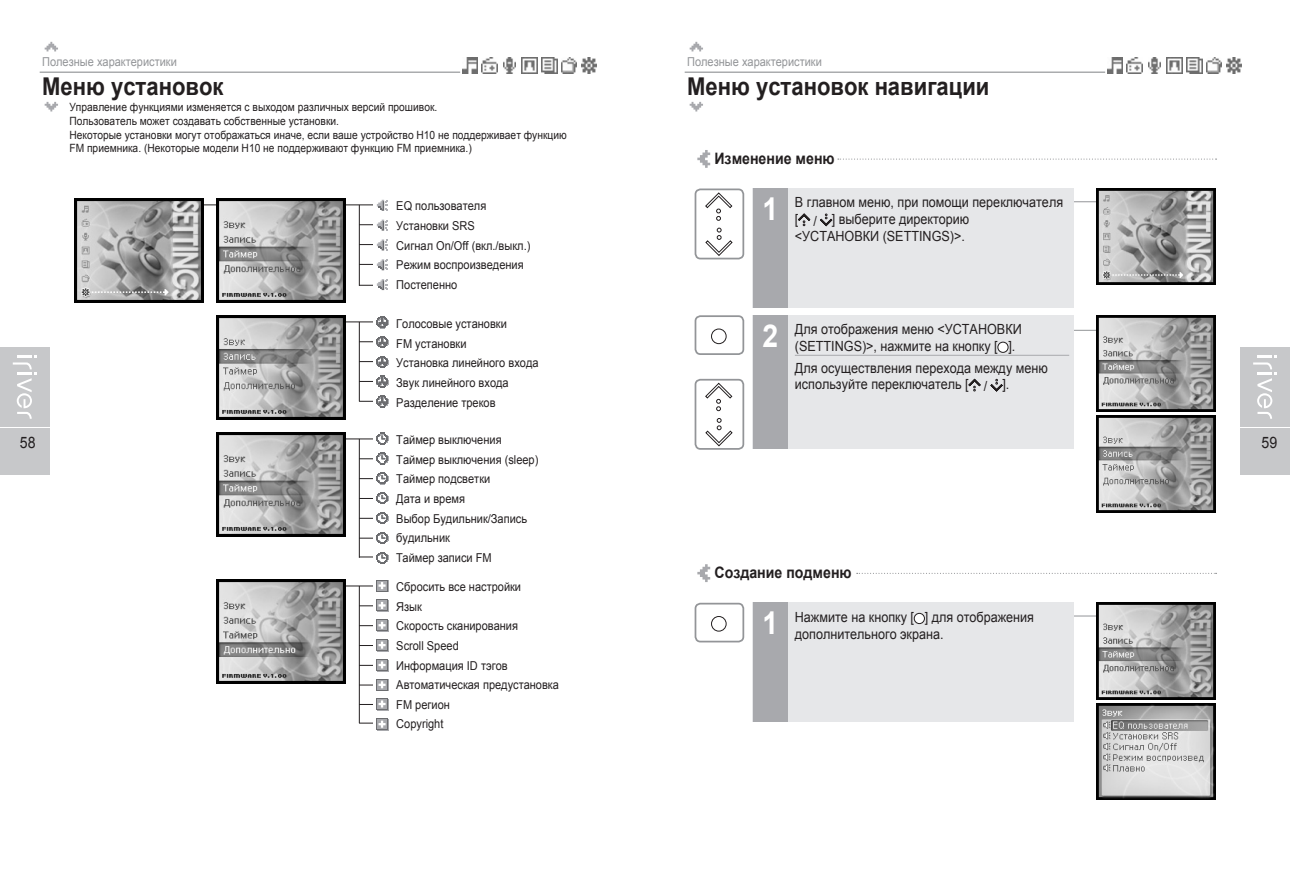
<style>
.page{position:relative;width:1290px;height:893px;background:#fff}
.page>*{position:absolute;margin:0;border:0;box-sizing:border-box;transform-origin:0 0}
.t1{font:700 31.5px "Arial";color:#fff;scale:.9 1}
.t2{font:700 24.5px "Arial";color:#231f20;scale:.9 1}
.t3{font:700 15.75px "Arial";color:#231f20;scale:.9 1}
.t4{font:15.75px "Arial";color:#231f20;scale:.9 1}
.t5{font:14px/16.8px "Arial";color:#231f20;scale:.9 1}
.t6{font:12.25px/19.6px "Arial";color:#231f20;scale:.9 1}
.t7{font:12.25px "Arial";color:#939598;scale:.9 1}
.t8{font:11.38px/13.7px "Arial";color:#231f20;scale:.9 1}
</style>
<div class="page">
<svg style="left:45px;top:42px;width:13px;height:9px"></svg>
<svg style="left:45px;top:102px;width:13px;height:9px"></svg>
<hr style="left:40px;top:72px;width:420px;height:1px;background:#808285">
<img style="left:462px;top:57px;width:16px;height:16px">
<img style="left:482px;top:57px;width:16px;height:16px">
<img style="left:503px;top:57px;width:13px;height:16px">
<img style="left:521px;top:57px;width:16px;height:16px">
<img style="left:541px;top:57px;width:16px;height:16px">
<img style="left:561px;top:57px;width:16px;height:16px">
<img style="left:581px;top:57px;width:16px;height:16px">
<div style="left:0;top:347px;width:50px;height:80px;background:#c7c8ca"></div>
<svg style="left:13px;top:355px;width:24px;height:64px"></svg>
<div style="left:0;top:428px;width:50px;height:47px;background:#c7c8ca"></div>
<svg style="left:690px;top:42px;width:13px;height:9px"></svg>
<svg style="left:690px;top:102px;width:13px;height:9px"></svg>
<hr style="left:685px;top:72px;width:420px;height:1px;background:#808285">
<div style="left:1240px;top:347px;width:50px;height:80px;background:#c7c8ca"></div>
<svg style="left:1253px;top:355px;width:24px;height:64px"></svg>
<div style="left:1240px;top:428px;width:50px;height:47px;background:#c7c8ca"></div>
<img style="left:1107px;top:57px;width:16px;height:16px">
<img style="left:1127px;top:57px;width:15px;height:16px">
<img style="left:1148px;top:57px;width:13px;height:16px">
<img style="left:1166px;top:57px;width:16px;height:16px">
<img style="left:1186px;top:57px;width:16px;height:16px">
<img style="left:1206px;top:57px;width:16px;height:16px">
<img style="left:1226px;top:57px;width:16px;height:16px">
<hr style="left:1022px;top:330px;width:79px;height:1px;background:#939598">
<hr style="left:130px;top:204px;width:243px;height:1px;background:#231f20">
<hr style="left:359px;top:205px;width:1px;height:81px;background:#231f20">
<img style="left:74px;top:198px;width:129px;height:105px">
<img style="left:216px;top:198px;width:129px;height:105px">
<hr style="left:280px;top:321px;width:93px;height:1px;background:#231f20">
<hr style="left:359px;top:322px;width:1px;height:79px;background:#231f20">
<img style="left:216px;top:315px;width:129px;height:105px">
<hr style="left:280px;top:438px;width:93px;height:1px;background:#231f20">
<hr style="left:359px;top:439px;width:1px;height:119px;background:#231f20">
<img style="left:216px;top:432px;width:129px;height:105px">
<hr style="left:280px;top:585px;width:93px;height:1px;background:#231f20">
<hr style="left:359px;top:586px;width:1px;height:137px;background:#231f20">
<img style="left:216px;top:579px;width:129px;height:105px">
<svg style="left:838px;top:159px;width:378px;height:1px"></svg>
<svg style="left:697px;top:150px;width:13px;height:18px"></svg>
<svg style="left:857px;top:573px;width:359px;height:1px"></svg>
<svg style="left:697px;top:564px;width:13px;height:18px"></svg>
<hr style="left:1022px;top:616px;width:79px;height:1px;background:#939598">
<img style="left:1096px;top:603px;width:119px;height:96px">
<div style="left:753px;top:603px;width:321px;height:119px;background:#e6e7e9"></div>
<div style="left:753px;top:603px;width:34px;height:119px;background:#a8a9ad"></div>
<div style="left:914px;top:613px;width:10px;height:11px;background:#fff;border-radius:50%"></div>
<div style="left:914px;top:613px;width:11px;height:11px;border:1px solid #231f20;border-radius:50%"></div>
<svg style="left:694px;top:602px;width:51px;height:40px"></svg>
<div style="left:711px;top:616px;width:15px;height:15px;background:#fff;border-radius:50%"></div>
<div style="left:711px;top:616px;width:15px;height:15px;border:1px solid #231f20;border-radius:50%"></div>
<hr style="left:1022px;top:201px;width:79px;height:1px;background:#939598">
<img style="left:1096px;top:189px;width:119px;height:96px">
<div style="left:753px;top:189px;width:321px;height:119px;background:#e6e7e9"></div>
<div style="left:753px;top:189px;width:34px;height:119px;background:#a8a9ad"></div>
<svg style="left:798px;top:214px;width:12px;height:12px"></svg>
<svg style="left:820px;top:214px;width:12px;height:12px"></svg>
<svg style="left:694px;top:188px;width:51px;height:71px"></svg>
<svg style="left:694px;top:378px;width:51px;height:71px"></svg>
<img style="left:1096px;top:315px;width:119px;height:97px">
<img style="left:1096px;top:416px;width:119px;height:96px">
<svg style="left:694px;top:315px;width:51px;height:39px"></svg>
<div style="left:711px;top:329px;width:15px;height:15px;background:#fff;border-radius:50%"></div>
<div style="left:711px;top:329px;width:15px;height:15px;border:1px solid #231f20;border-radius:50%"></div>
<div style="left:753px;top:315px;width:321px;height:134px;background:#e6e7e9"></div>
<div style="left:753px;top:315px;width:34px;height:134px;background:#a8a9ad"></div>
<hr style="left:795px;top:355px;width:274px;height:1px;background:#a8a9ad">
<div style="left:998px;top:342px;width:10px;height:10px;background:#fff;border-radius:50%"></div>
<div style="left:997px;top:342px;width:11px;height:11px;border:1px solid #231f20;border-radius:50%"></div>
<svg style="left:968px;top:379px;width:12px;height:12px"></svg>
<svg style="left:990px;top:379px;width:12px;height:12px"></svg>
<img style="left:1096px;top:703px;width:119px;height:97px">
<svg style="left:377px;top:200px;width:11px;height:11px"></svg>
<svg style="left:359px;top:220px;width:29px;height:11px"></svg>
<svg style="left:359px;top:239px;width:29px;height:11px"></svg>
<svg style="left:359px;top:259px;width:29px;height:11px"></svg>
<svg style="left:359px;top:279px;width:29px;height:11px"></svg>
<svg style="left:376px;top:316px;width:12px;height:12px"></svg>
<svg style="left:359px;top:336px;width:29px;height:12px"></svg>
<svg style="left:359px;top:356px;width:29px;height:12px"></svg>
<svg style="left:359px;top:376px;width:29px;height:12px"></svg>
<svg style="left:359px;top:396px;width:29px;height:12px"></svg>
<svg style="left:376px;top:433px;width:12px;height:11px"></svg>
<svg style="left:359px;top:453px;width:29px;height:11px"></svg>
<svg style="left:359px;top:473px;width:29px;height:11px"></svg>
<svg style="left:359px;top:492px;width:29px;height:12px"></svg>
<svg style="left:359px;top:512px;width:29px;height:12px"></svg>
<svg style="left:359px;top:532px;width:29px;height:12px"></svg>
<svg style="left:359px;top:552px;width:29px;height:12px"></svg>
<div style="left:377px;top:580px;width:11px;height:12px;background:#6c6d70"></div>
<svg style="left:376px;top:580px;width:11px;height:11px"></svg>
<div style="left:377px;top:581px;width:10px;height:9px;background:#a8a9ad"></div>
<svg style="left:378px;top:582px;width:8px;height:7px"></svg>
<div style="left:377px;top:600px;width:11px;height:12px;background:#a8a9ad"></div>
<div style="left:376px;top:600px;width:12px;height:11px;background:#6c6d70"></div>
<div style="left:377px;top:600px;width:10px;height:10px;background:#a8a9ad"></div>
<svg style="left:359px;top:602px;width:27px;height:7px"></svg>
<div style="left:377px;top:620px;width:11px;height:12px;background:#a8a9ad"></div>
<div style="left:376px;top:619px;width:12px;height:12px;background:#6c6d70"></div>
<svg style="left:377px;top:620px;width:10px;height:10px"></svg>
<svg style="left:359px;top:622px;width:27px;height:7px"></svg>
<div style="left:376px;top:639px;width:12px;height:12px;background:#6c6d70"></div>
<svg style="left:377px;top:640px;width:10px;height:10px"></svg>
<svg style="left:359px;top:642px;width:27px;height:7px"></svg>
<div style="left:376px;top:659px;width:12px;height:12px;background:#6c6d70"></div>
<svg style="left:377px;top:660px;width:10px;height:10px"></svg>
<svg style="left:359px;top:661px;width:27px;height:7px"></svg>
<div style="left:376px;top:679px;width:12px;height:12px;background:#6c6d70"></div>
<svg style="left:377px;top:680px;width:10px;height:10px"></svg>
<div style="left:376px;top:698px;width:12px;height:12px;background:#6c6d70"></div>
<svg style="left:377px;top:699px;width:10px;height:10px"></svg>
<div style="left:377px;top:719px;width:11px;height:12px;background:#a8a9ad"></div>
<div style="left:376px;top:718px;width:12px;height:12px;background:#6c6d70"></div>
<svg style="left:377px;top:719px;width:10px;height:10px"></svg>
<svg style="left:359px;top:721px;width:27px;height:7px"></svg>
<svg style="left:359px;top:681px;width:27px;height:7px"></svg>
<svg style="left:359px;top:700px;width:27px;height:7px"></svg>
<p class="t7" style="left:42px;top:54px;width:151px">Полезные характеристики</p>
<h2 class="t2" style="left:42px;top:71px;width:203px">Меню установок</h2>
<p class="t8" style="left:69px;top:101px;width:554px">Управление функциями изменяется с выходом различных версий прошивок.<br>Пользователь может создавать собственные установки.<br>Некоторые установки могут отображаться иначе, если ваше устройство H10 не поддерживает функцию FM приемника. (Некоторые модели H10 не поддерживают функцию FM приемника.)</p>
<p class="t7" style="left:687px;top:54px;width:151px">Полезные характеристики</p>
<h2 class="t2" style="left:687px;top:71px;width:337px">Меню установок навигации</h2>
<p class="t3" style="left:714px;top:148px;width:135px">Изменение меню</p>
<h1 class="t1" style="left:762px;top:188px;width:19px">1</h1>
<p class="t5" style="left:795px;top:194px;width:300px">В главном меню, при помощи переключателя [ / ] выберите директорию<br>&lt;УСТАНОВКИ (SETTINGS)&gt;.</p>
<p class="t6" style="left:396px;top:196px;width:150px">EQ пользователя<br>Установки SRS<br>Сигнал On/Off (вкл./выкл.)<br>Режим воспроизведения<br>Постепенно</p>
<p class="t6" style="left:396px;top:314px;width:160px">Голосовые установки<br>FM установки<br>Установка линейного входа<br>Звук линейного входа<br>Разделение треков</p>
<p class="t6" style="left:396px;top:430px;width:159px">Таймер выключения<br>Таймер выключения (sleep)<br>Таймер подсветки<br>Дата и время<br>Выбор Будильник/Запись будильник<br>Таймер записи FM</p>
<p class="t6" style="left:396px;top:577px;width:182px">Сбросить все настройки<br>Язык<br>Скорость сканирования<br>Scroll Speed<br>Информация ID тэгов<br>Автоматическая предустановка<br>FM регион<br>Copyright</p>
<h1 class="t1" style="left:762px;top:315px;width:19px">2</h1>
<p class="t5" style="left:795px;top:321px;width:254px">Для отображения меню &lt;УСТАНОВКИ (SETTINGS)&gt;, нажмите на кнопку [ ].</p>
<p class="t5" style="left:795px;top:359px;width:283px">Для осуществления перехода между меню используйте переключатель [ / ].</p>
<p class="t4" style="left:20px;top:432px;width:19px">58</p>
<p class="t4" style="left:1261px;top:432px;width:19px">59</p>
<p class="t3" style="left:714px;top:562px;width:154px">Создание подменю</p>
<p class="t5" style="left:795px;top:609px;width:267px">Нажмите на кнопку [ ] для отображения</p>
<h1 class="t1" style="left:762px;top:602px;width:19px">1</h1>
<p class="t5" style="left:795px;top:626px;width:167px">дополнительного экрана.</p>
</div>
